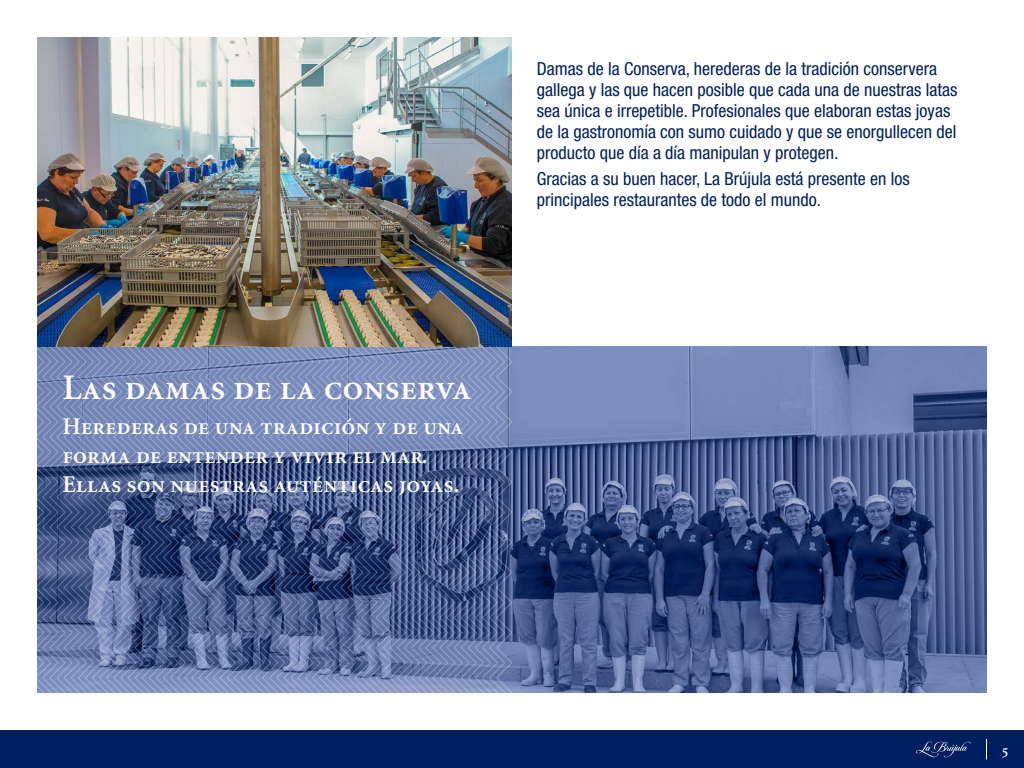
<style>
.page{position:relative;width:1024px;height:768px;background:#fff}
.page>*{position:absolute;margin:0;border:0;box-sizing:border-box;transform-origin:0 0}
.t1{font:36px "Minion Semibold SC";color:#fff}
.t2{font:24px/28.8px "Minion Semibold SC";color:#fff}
.t3{font:condensed 18px/21px "Helvetica Neue LT Pro";color:#001f60}
.t4{font:15px "Minion Semibold SC";color:#fff}
</style>
<div class="page">
<img style="left:512px;top:346px;width:474px;height:347px">
<img style="left:38px;top:38px;width:474px;height:308px">
<svg style="left:37px;top:346px;width:475px;height:347px;background:#5d6f9e"></svg>
<div style="left:0;top:730px;width:1024px;height:38px;background:#001f60"></div>
<svg style="left:916px;top:741px;width:55px;height:17px"></svg>
<svg style="left:986px;top:739px;width:1px;height:21px"></svg>
<p class="t3" style="left:537px;top:58px;width:422px">Damas de la Conserva, herederas de la tradición conservera gallega y las que hacen posible que cada una de nuestras latas sea única e irrepetible. Profesionales que elaboran estas joyas de la gastronomía con sumo cuidado y que se enorgullecen del producto que día a día manipulan y protegen.</p>
<p class="t3" style="left:537px;top:168px;width:375px">Gracias a su buen hacer, La Brújula está presente en los principales restaurantes de todo el mundo.</p>
<h1 class="t1" style="left:62px;top:369px;width:411px">Las damas de la conserva</h1>
<h2 class="t2" style="left:62px;top:413px;width:403px">Herederas de una tradición y de una forma de entender y vivir el mar.<br>Ellas son nuestras auténticas joyas.</h2>
<p class="t4" style="left:1002px;top:742px;width:7px">5</p>
</div>
